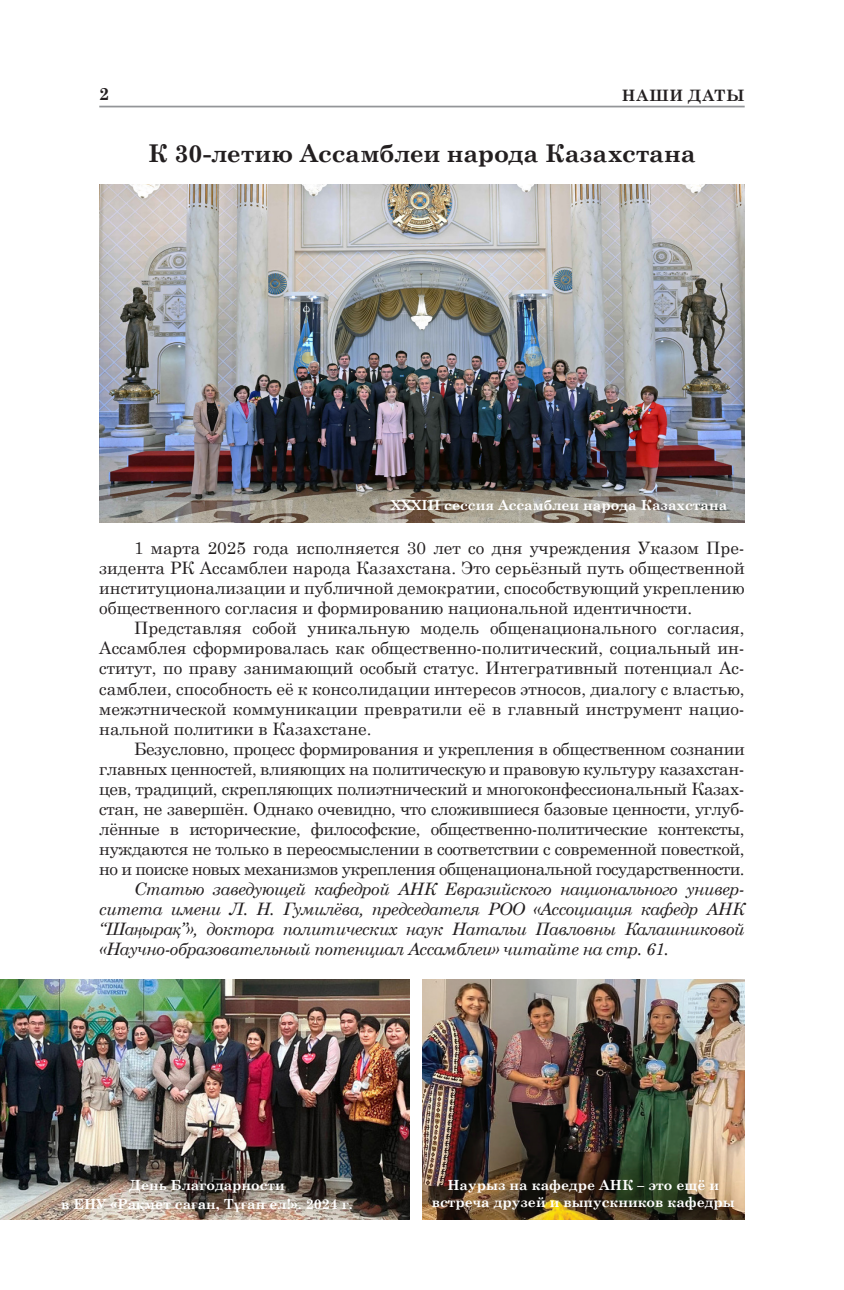
<style>
.page{position:relative;width:844px;height:1290px;background:#fff}
.page>*{position:absolute;margin:0;border:0;box-sizing:border-box;transform-origin:0 0}
.Стиль_абзаца_7{font:700 24.5px "Century Schoolbook";letter-spacing:-.005em;color:#231f20}
.t1{font:700 17.5px "Century Schoolbook";color:#231f20}
.t2{font:17.15px/19.9px "Century Schoolbook";letter-spacing:-.02em;color:#231f20;text-align:justify}
.t3{font:italic 17.15px/19.9px "Century Schoolbook";letter-spacing:-.03em;color:#231f20;text-align:justify}
.Стиль_абзаца_7-2{font:700 15.75px "Century Schoolbook";letter-spacing:.04em;color:#231f20}
.Стиль_абзаца_6{font:700 14px/16.8px "Century Schoolbook";color:#fff;text-align:center}
.s1{font-family:"Times New Roman"}
</style>
<div class="page">
<hr style="left:99px;top:106px;width:645px;height:1px;background:#939598">
<img style="left:99px;top:184px;width:645px;height:338px">
<img style="left:422px;top:980px;width:322px;height:239px">
<img style="left:0;top:980px;width:409px;height:239px">
<p class="t1" style="left:99px;top:81px;width:12px">2</p>
<p class="Стиль_абзаца_7-2" style="left:621px;top:83px;width:124px">НАШИ ДАТЫ</p>
<p class="Стиль_абзаца_7" style="left:148px;top:134px;width:549px">К 30-летию Ассамблеи народа Казахстана</p>
<p class="Стиль_абзаца_6" style="left:391px;top:496px;width:337px">XXXIII cессия Ассамблеи народа Казахстана</p>
<p class="t2" style="left:99px;top:537px;width:646px;text-indent:35px">1 марта 2025 года исполняется 30 лет со дня учреждения Указом Пре&shy;зидента РК Ассамблеи народа Казахстана. Это серьёзный путь общественной институционализации и публичной демократии, способствующий укреплению общественного согласия и формированию национальной идентичности.</p>
<p class="t2" style="left:99px;top:617px;width:646px;text-indent:35px">Представляя собой уникальную модель общенационального согласия, Ассамблея сформировалась как общественно-политический, социальный ин&shy;ститут, по праву занимающий особый статус. Интегративный потенциал Ас&shy;самблеи, способность её к консолидации интересов этносов, диалогу с властью, межэтнической коммуникации превратили её в главный инструмент нацио&shy;нальной политики в Казахстане.</p>
<p class="t2" style="left:99px;top:737px;width:646px;text-align:left;text-indent:35px">Безусловно, процесс формирования и укрепления в общественном сознании главных ценностей, влияющих на политическую и правовую культуру казахстан&shy;цев, традиций, скрепляющих полиэтнический и многоконфессиональный Казах&shy;стан, не завершён. Однако очевидно, что сложившиеся базовые ценности, углуб&shy;лённые в исторические, философские, общественно-политические контексты, нуждаются не только в переосмыслении в соответствии с современной повесткой, но и поиске новых механизмов укрепления общенациональной государственности.</p>
<p class="t3" style="left:99px;top:878px;width:646px;text-indent:35px">Статью заведующей кафедрой АНК Евразийского национального универ&shy;ситета имени Л. Н. Гумилёва, председателя РОО «Ассоциация кафедр АНК “Ша<span class="s1">ң</span>ыра<span class="s1">қ</span>”», доктора политических наук Натальи Павловны Калашниковой «Научно-образовательный потенциал Ассамблеи» читайте на стр. 61.</p>
<p class="Стиль_абзаца_6" style="left:129px;top:1176px;width:157px">День Благодарности</p>
<p class="Стиль_абзаца_6" style="left:61px;top:1195px;width:293px">в ЕНУ «Ра<span class="s1">қ</span>мет са<span class="s1">ғ</span>ан, Т<span class="s1">ұғ</span>ан ел!». 2024 г.</p>
<p class="Стиль_абзаца_6" style="left:432px;top:1176px;width:304px">Наурыз на кафедре АНК – это ещё и встреча друзей и выпускников кафедры</p>
</div>
